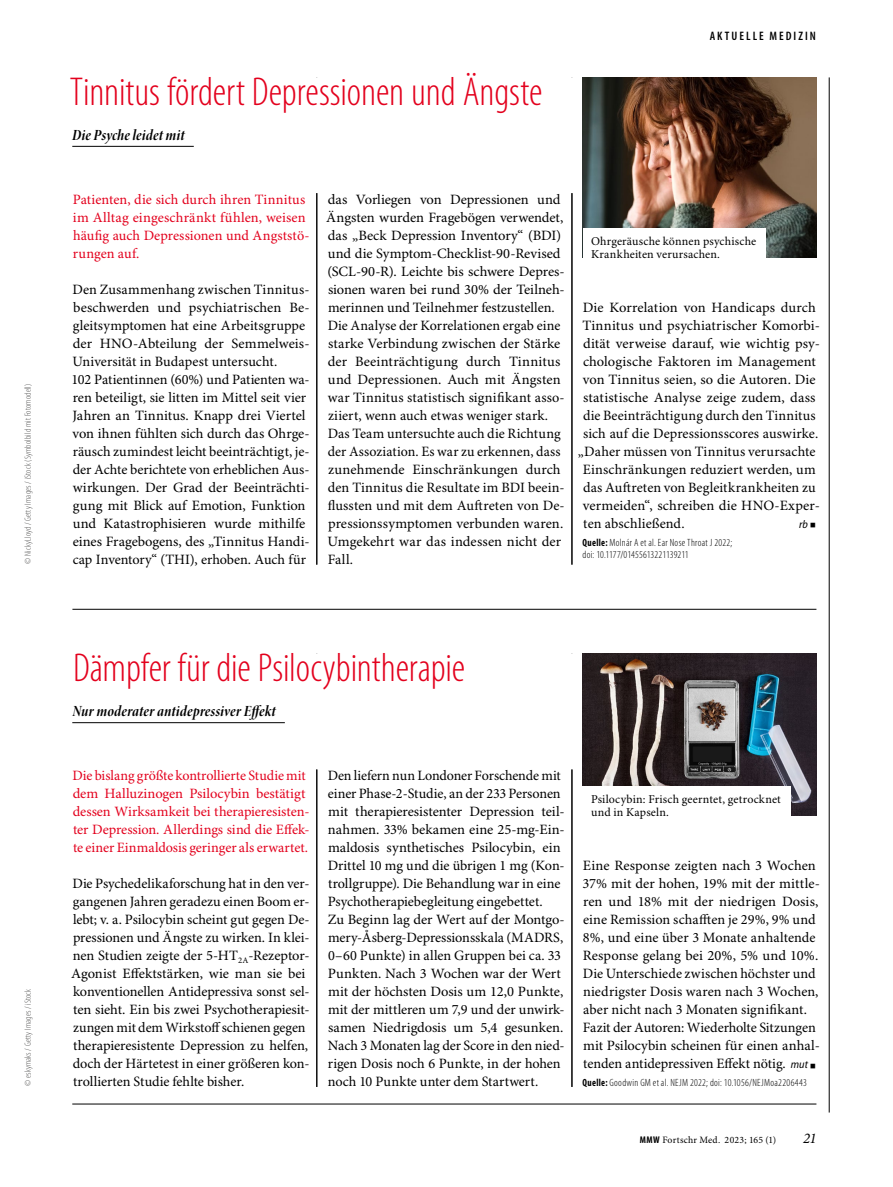
<style>
.page{position:relative;width:893px;height:1187px;background:#fff}
.page>*{position:absolute;margin:0;border:0;box-sizing:border-box;transform-origin:0 0}
.Title_klein_schmalro{font:300 condensed 40.5px "Myriad Pro";letter-spacing:-.005em;color:#e3001d}
.SuperTitle_1{font:15.75px "Minion Pro Bold Cn It Disp";letter-spacing:.005em;color:#000}
.t1{font:italic 14.85px "Minion Pro";color:#000}
.Para_x{font:14.25px/18px "Minion Pro";color:#000}
.Trailer_kleinrot{font:14.25px/18px "Minion Pro";color:#e3001d}
.t2{font:600 condensed 12.3px "Myriad Pro";letter-spacing:.165em;color:#000}
.Image_Caption_x{font:12px/12.8px "Minion Pro";letter-spacing:.015em;color:#000}
.Para_x-2{font:italic semi-condensed 11.25px "Myriad Pro";color:#000}
.Source_x{font:300 condensed 10.5px/12px "Myriad Pro";letter-spacing:.03em;color:#000}
.t3{font:9.75px "Minion Pro";letter-spacing:.025em;color:#000}
.Image_Source_x{font:300 condensed 9px "Myriad Pro";letter-spacing:.02em;color:#565655}
.s1{font-weight:700}
.s2{font-family:"Myriad Pro";font-style:italic;font-stretch:semi-condensed;font-size:11.25px}
.s3{font-family:"Myriad Pro";font-weight:700;font-stretch:condensed}
</style>
<div class="page">
<hr style="left:72px;top:1103px;width:744px;height:1px;background:#000">
<hr style="left:829px;top:77px;width:1px;height:1035px;background:#000">
<hr style="left:72px;top:609px;width:744px;height:1px;background:#000">
<hr style="left:72px;top:722px;width:213px;height:1px;background:#000">
<hr style="left:317px;top:769px;width:1px;height:317px;background:#000">
<hr style="left:572px;top:769px;width:1px;height:317px;background:#000">
<hr style="left:72px;top:146px;width:122px;height:1px;background:#000">
<hr style="left:317px;top:193px;width:1px;height:371px;background:#000">
<hr style="left:572px;top:193px;width:1px;height:371px;background:#000">
<img style="left:583px;top:653px;width:233px;height:162px">
<img style="left:583px;top:77px;width:233px;height:180px">
<div style="left:583px;top:227px;width:182px;height:30px;background:#fff"></div>
<div style="left:583px;top:785px;width:208px;height:30px;background:#fff"></div>
<p class="Image_Source_x" style="left:23px;top:563px;width:182px;rotate:-90deg">© NickyLloyd / Getty Images / iStock (Symbolbild mit Fotomodell)</p>
<p class="Image_Source_x" style="left:23px;top:1085px;width:99px;rotate:-90deg">© eskymaks / Getty Images / iStock</p>
<p class="Title_klein_schmalro" style="left:70px;top:70px;width:474px">Tinnitus fördert Depressionen und Ängste</p>
<p class="SuperTitle_1" style="left:72px;top:124px;width:114px">Die Psyche leidet mit</p>
<p class="t2" style="left:710px;top:29px;width:108px">AKTUELLE MEDIZIN</p>
<p class="Trailer_kleinrot" style="left:73px;top:190px;width:238px">Patienten, die sich durch ihren Tinnitus im Alltag eingeschränkt fühlen, weisen häufig auch Depressionen und Angststö&shy;rungen auf.</p>
<p class="Para_x" style="left:72px;top:280px;width:239px">Den Zusammenhang zwischen Tinnitus&shy;beschwerden und psychiatrischen Be&shy;gleitsymptomen hat eine Arbeitsgruppe der HNO-Abteilung der Semmelweis-Universität in Budapest untersucht.</p>
<p class="Para_x" style="left:71px;top:370px;width:240px">102 Patientinnen (60%) und Patienten wa&shy;ren beteiligt, sie litten im Mittel seit vier Jahren an Tinnitus. Knapp drei Viertel von ihnen fühlten sich durch das Ohrge&shy;räusch zumindest leicht beeinträchtigt, je&shy;der Achte berichtete von erheblichen Aus&shy;wirkungen. Der Grad der Beeinträchti&shy;gung mit Blick auf Emotion, Funktion und Katastrophisieren wurde mithilfe eines Fragebogens, des „Tinnitus Handi&shy;cap Inventory“ (THI), erhoben. Auch für</p>
<p class="Para_x" style="left:326px;top:190px;width:240px">das Vorliegen von Depressionen und Ängsten wurden Fragebögen verwendet, das „Beck Depression Inventory“ (BDI) und die Symptom-Checklist-90-Revised (SCL-90-R). Leichte bis schwere Depres&shy;sionen waren bei rund 30% der Teilneh&shy;merinnen und Teilnehmer festzustellen.</p>
<p class="Para_x" style="left:328px;top:316px;width:238px">Die Analyse der Korrelationen ergab eine starke Verbindung zwischen der Stärke der Beeinträchtigung durch Tinnitus und Depressionen. Auch mit Ängsten war Tinnitus statistisch signifikant asso&shy;ziiert, wenn auch etwas weniger stark.</p>
<p class="Para_x" style="left:327px;top:424px;width:239px">Das Team untersuchte auch die Richtung der Assoziation. Es war zu erkennen, dass zunehmende Einschränkungen durch den Tinnitus die Resultate im BDI beein&shy;flussten und mit dem Auftreten von De&shy;pressionssymptomen verbunden waren.<br>Umgekehrt war das indessen nicht der Fall.</p>
<p class="Image_Caption_x" style="left:591px;top:235px;width:167px">Ohrgeräusche können psychische<br>Krankheiten verursachen.</p>
<p class="Para_x" style="left:583px;top:298px;width:234px">Die Korrelation von Handicaps durch</p>
<p class="Para_x" style="left:582px;top:316px;width:239px">Tinnitus und psychiatrischer Komorbi-</p>
<p class="Para_x" style="left:583px;top:334px;width:238px">dität verweise darauf, wie wichtig psy-</p>
<p class="Para_x" style="left:583px;top:352px;width:234px">chologische Faktoren im Management</p>
<p class="Para_x" style="left:583px;top:370px;width:234px">von Tinnitus seien, so die Autoren. Die</p>
<p class="Para_x" style="left:583px;top:388px;width:234px">statistische Analyse zeige zudem, dass</p>
<p class="Para_x" style="left:583px;top:406px;width:234px">die Beeinträchtigung durch den Tinnitus</p>
<p class="Para_x" style="left:583px;top:424px;width:237px">sich auf die Depressionsscores auswirke.</p>
<p class="Para_x" style="left:578px;top:442px;width:239px">„Daher müssen von Tinnitus verursachte</p>
<p class="Para_x" style="left:583px;top:460px;width:234px">Einschränkungen reduziert werden, um</p>
<p class="Para_x" style="left:583px;top:478px;width:234px">das Auftreten von Begleitkrankheiten zu</p>
<p class="Para_x" style="left:583px;top:496px;width:238px">vermeiden“, schreiben die HNO-Exper-</p>
<p class="Para_x" style="left:583px;top:514px;width:103px">ten abschließend.</p>
<p class="Para_x-2" style="left:799px;top:518px;width:19px">rb <sub>■</sub></p>
<p class="Source_x" style="left:583px;top:536px;width:151px"><span class="s1">Quelle:</span> Molnár A et al. Ear Nose Throat J 2022; doi: 10.1177/01455613221139211</p>
<p class="Title_klein_schmalro" style="left:73px;top:646px;width:394px">Dämpfer für die Psilocybintherapie</p>
<p class="SuperTitle_1" style="left:72px;top:700px;width:205px">Nur moderater antidepressiver Effekt</p>
<p class="Trailer_kleinrot" style="left:73px;top:766px;width:238px">Die bislang größte kontrollierte Studie mit dem Halluzinogen Psilocybin bestätigt dessen Wirksamkeit bei therapieresisten&shy;ter Depression. Allerdings sind die Effek&shy;te einer Einmaldosis geringer als erwartet.</p>
<p class="Para_x" style="left:71px;top:874px;width:240px">Die Psychedelikaforschung hat in den ver&shy;gangenen Jahren geradezu einen Boom er&shy;lebt; v. a. Psilocybin scheint gut gegen De&shy;pressionen und Ängste zu wirken. In klei&shy;nen Studien zeigte der 5-HT<sub>2A</sub>-Rezeptor-Agonist Effektstärken, wie man sie bei konventionellen Antidepressiva sonst sel&shy;ten sieht. Ein bis zwei Psychotherapiesit&shy;zungen mit dem Wirkstoff schienen gegen therapieresistente Depression zu helfen, doch der Härtetest in einer größeren kon&shy;trollierten Studie fehlte bisher.</p>
<p class="Para_x" style="left:328px;top:766px;width:239px">Den liefern nun Londoner Forschende mit einer Phase-2-Studie, an der 233 Personen mit therapieresistenter Depression teil&shy;nahmen. 33% bekamen eine 25-mg-Ein&shy;maldosis synthetisches Psilocybin, ein Drittel 10 mg und die übrigen 1 mg (Kon&shy;trollgruppe). Die Behandlung war in eine Psychotherapiebegleitung eingebettet.</p>
<p class="Para_x" style="left:328px;top:910px;width:238px">Zu Beginn lag der Wert auf der Montgo&shy;mery-Åsberg-Depressionsskala (MADRS, 0–60 Punkte) in allen Gruppen bei ca. 33<br>Punkten. Nach 3 Wochen war der Wert mit der höchsten Dosis um 12,0 Punkte, mit der mittleren um 7,9 und der unwirk&shy;samen Niedrigdosis um 5,4 gesunken.<br>Nach 3 Monaten lag der Score in den nied&shy;rigen Dosis noch 6 Punkte, in der hohen noch 10 Punkte unter dem Startwert.</p>
<p class="Image_Caption_x" style="left:591px;top:793px;width:191px">Psilocybin: Frisch geerntet, getrocknet und in Kapseln.</p>
<p class="Para_x" style="left:582px;top:856px;width:239px">Eine Response zeigten nach 3 Wochen 37% mit der hohen, 19% mit der mittle&shy;ren und 18% mit der niedrigen Dosis, eine Remission schafften je 29%, 9% und 8%, und eine über 3 Monate anhaltende Response gelang bei 20%, 5% und 10%.<br>Die Unterschiede zwischen höchster und niedrigster Dosis waren nach 3 Wochen, aber nicht nach 3 Monaten signifikant.</p>
<p class="Para_x" style="left:583px;top:1018px;width:238px">Fazit der Autoren: Wiederholte Sitzungen mit Psilocybin scheinen für einen anhal&shy;tenden antidepressiven Effekt nötig. <span class="s2">mut</span> <sub>■</sub></p>
<p class="Source_x" style="left:583px;top:1076px;width:226px"><span class="s1">Quelle:</span> Goodwin GM et al. NEJM 2022; doi: 10.1056/NEJMoa2206443</p>
<p class="t3" style="left:640px;top:1133px;width:138px"><span class="s3">MMW</span> Fortschr Med. 2023; 165 (1)</p>
<p class="t1" style="left:803px;top:1129px;width:15px">21</p>
</div>
